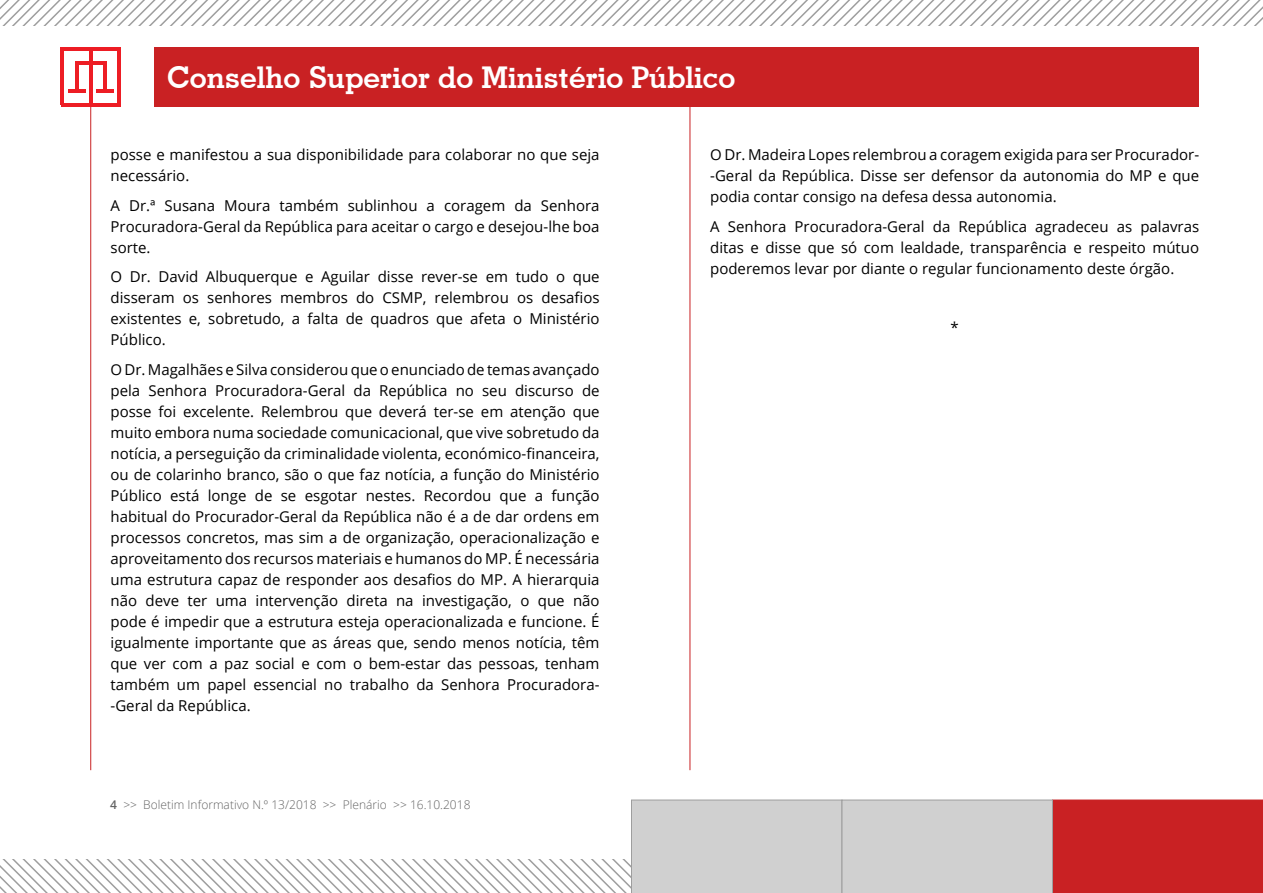
<style>
.page{position:relative;width:1263px;height:893px;background:#fff}
.page>*{position:absolute;margin:0;border:0;box-sizing:border-box;transform-origin:0 0}
.t1{font:700 30px "Geometric Slab 703 BT";color:#fff}
.texto{font:15px/21px "Open Sans";color:#000;text-align:justify}
.t2{font:300 12px "Open Sans";color:#646464}
.s1{font-weight:600}
</style>
<div class="page">
<svg style="left:0;top:800px;width:1263px;height:93px"></svg>
<div style="left:154px;top:47px;width:1045px;height:60px;background:#c92123"></div>
<hr style="left:90px;top:104px;width:1px;height:666px;background:#c92123">
<hr style="left:75px;top:61px;width:3px;height:31px;background:#ed1d24">
<hr style="left:61px;top:47px;width:3px;height:58px;background:#ed1d24">
<hr style="left:117px;top:49px;width:3px;height:56px;background:#ed1d24">
<hr style="left:61px;top:103px;width:59px;height:4px;background:#ed1d24">
<hr style="left:61px;top:47px;width:59px;height:4px;background:#ed1d24">
<hr style="left:89px;top:48px;width:3px;height:56px;background:#ed1d24">
<hr style="left:68px;top:89px;width:17px;height:4px;background:#ed1d24">
<hr style="left:103px;top:61px;width:3px;height:31px;background:#ed1d24">
<hr style="left:75px;top:61px;width:31px;height:4px;background:#ed1d24">
<hr style="left:96px;top:89px;width:18px;height:4px;background:#ed1d24">
<hr style="left:690px;top:104px;width:1px;height:666px;background:#c92123">
<svg style="left:0;top:0;width:1263px;height:26px"></svg>
<h1 class="t1" style="left:167px;top:60px;width:570px">Conselho Superior do Ministério Público</h1>
<p class="texto" style="left:111px;top:144px;width:490px">posse e manifestou a sua disponibilidade para colaborar no que seja necessário.</p>
<p class="texto" style="left:111px;top:194px;width:490px">A Dr.ª Susana Moura também sublinhou a coragem da Senhora Procuradora-Geral da República para aceitar o cargo e desejou-lhe boa sorte.</p>
<p class="texto" style="left:111px;top:266px;width:491px">O Dr. David Albuquerque e Aguilar disse rever-se em tudo o que disseram os senhores membros do CSMP, relembrou os desafios existentes e, sobretudo, a falta de quadros que afeta o Ministério Público.</p>
<p class="texto" style="left:111px;top:358px;width:491px">O Dr. Magalhães e Silva considerou que o enunciado de temas avançado pela Senhora Procuradora-Geral da República no seu discurso de posse foi excelente. Relembrou que deverá ter-se em atenção que muito embora numa sociedade comunicacional, que vive sobretudo da notícia, a perseguição da criminalidade violenta, económico-financeira, ou de colarinho branco, são o que faz notícia, a função do Ministério Público está longe de se esgotar nestes. Recordou que a função habitual do Procurador-Geral da República não é a de dar ordens em processos concretos, mas sim a de organização, operacionalização e aproveitamento dos recursos materiais e humanos do MP. É necessária uma estrutura capaz de responder aos desafios do MP. A hierarquia não deve ter uma intervenção direta na investigação, o que não pode é impedir que a estrutura esteja operacionalizada e funcione. É igualmente importante que as áreas que, sendo menos notícia, têm que ver com a paz social e com o bem-estar das pessoas, tenham também um papel essencial no trabalho da Senhora Procuradora--Geral da República.</p>
<p class="t2" style="left:110px;top:796px;width:362px"><span class="s1">4</span> &gt;&gt; Boletim Informativo N.º 13/2018 &gt;&gt; Plenário &gt;&gt; 16.10.2018</p>
<p class="texto" style="left:710px;top:144px;width:490px">O Dr. Madeira Lopes relembrou a coragem exigida para ser Procurador--Geral da República. Disse ser defensor da autonomia do MP e que podia contar consigo na defesa dessa autonomia.</p>
<p class="texto" style="left:710px;top:215px;width:490px">A Senhora Procuradora-Geral da República agradeceu as palavras ditas e disse que só com lealdade, transparência e respeito mútuo poderemos levar por diante o regular funcionamento deste órgão.</p>
<p class="texto" style="left:950px;top:316px;width:10px">*</p>
</div>
